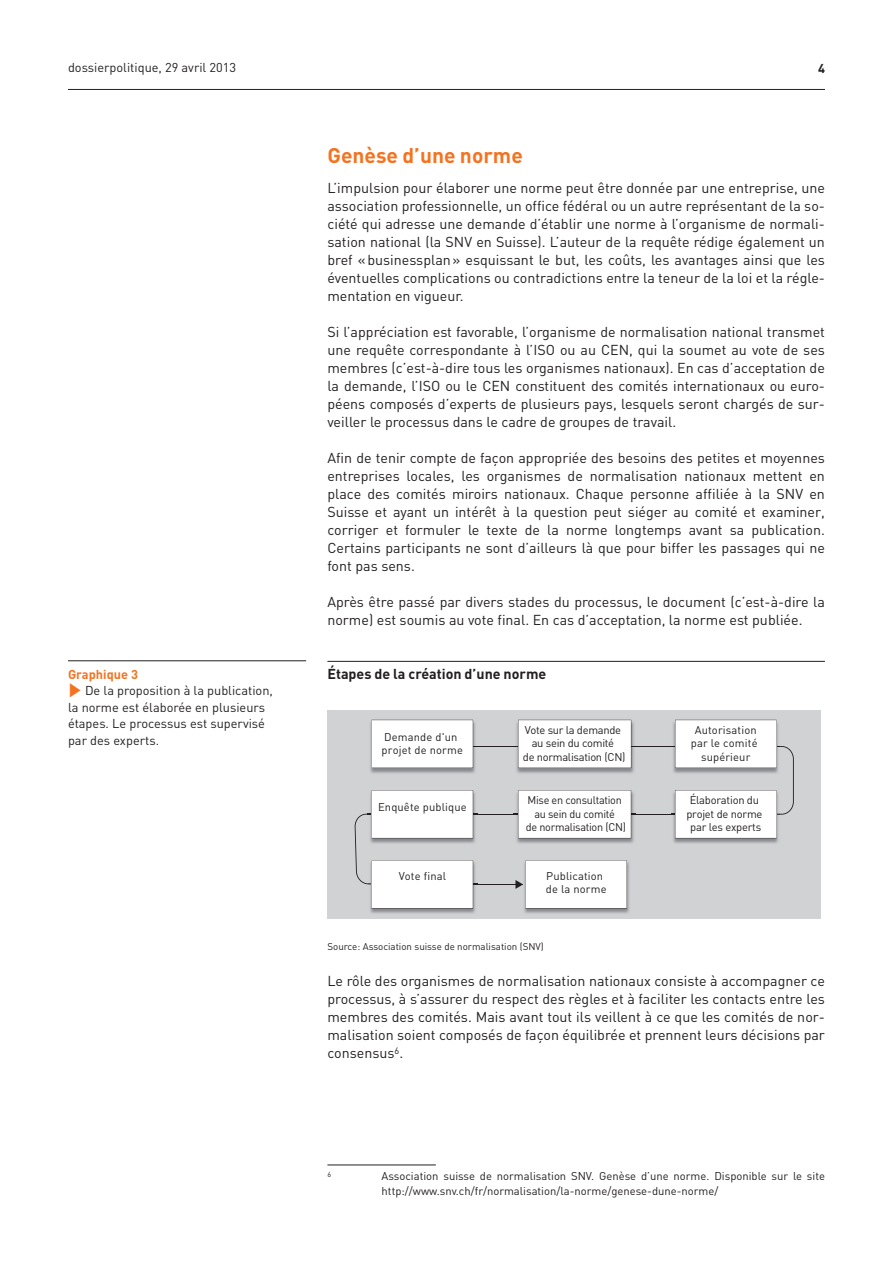
<style>
.page{position:relative;width:893px;height:1263px;background:#fff}
.page>*{position:absolute;margin:0;border:0;box-sizing:border-box;transform-origin:0 0}
.t1{font:700 21px "DIN";color:#f47321}
.t2{font:14.25px/18px "DIN";color:#231f20;text-align:justify}
.t3{font:700 14.25px "DIN";color:#231f20}
.t4{font:12.75px/16.5px "DIN";color:#231f20}
.t5{font:700 12.75px "DIN";color:#f47321}
.t6{font:700 12.75px "DIN";color:#231f20}
.t7{font:11.25px/15px "DIN";color:#231f20}
.t8{font:11.1px/13.4px "DIN";letter-spacing:-.02em;color:#231f20;text-align:center}
.t9{font:11.1px/13.4px "DIN";letter-spacing:.015em;color:#231f20}
.t10{font:9.75px "DIN";color:#231f20}
.t11{font:7.35px "DIN";color:#231f20}
.s1{color:#f47321}
</style>
<div class="page">
<hr style="left:68px;top:89px;width:757px;height:1px;background:#231f20">
<hr style="left:327px;top:661px;width:498px;height:1px;background:#231f20">
<div style="left:327px;top:710px;width:494px;height:209px;background:#d1d2d4"></div>
<hr style="left:438px;top:746px;width:280px;height:1px;background:#231f20">
<hr style="left:438px;top:814px;width:280px;height:1px;background:#231f20">
<hr style="left:438px;top:884px;width:79px;height:1px;background:#231f20">
<img style="left:370px;top:719px;width:105px;height:54px">
<div style="left:372px;top:720px;width:101px;height:48px;background:#fff"></div>
<img style="left:516px;top:719px;width:118px;height:54px">
<div style="left:518px;top:720px;width:113px;height:48px;background:#fff"></div>
<img style="left:673px;top:719px;width:104px;height:54px">
<img style="left:473px;top:790px;width:4px;height:53px">
<img style="left:514px;top:790px;width:121px;height:53px">
<div style="left:518px;top:790px;width:113px;height:48px;background:#fff"></div>
<img style="left:671px;top:792px;width:107px;height:51px">
<svg style="left:675px;top:720px;width:119px;height:118px"></svg>
<img style="left:370px;top:860px;width:107px;height:53px">
<svg style="left:355px;top:790px;width:118px;height:118px"></svg>
<img style="left:524px;top:862px;width:105px;height:51px">
<svg style="left:515px;top:860px;width:112px;height:48px;background:#f6f6f6"></svg>
<hr style="left:327px;top:1165px;width:109px;height:1px;background:#231f20">
<hr style="left:68px;top:660px;width:238px;height:1px;background:#231f20">
<p class="t4" style="left:68px;top:59px;width:170px">dossierpolitique, 29 avril 2013</p>
<p class="t6" style="left:818px;top:60px;width:8px">4</p>
<p class="t5" style="left:68px;top:666px;width:71px">Graphique 3</p>
<p class="t4" style="left:68px;top:682px;width:206px"><span class="s1">✓</span> De la proposition à la publication, la norme est élaborée en plusieurs étapes. Le processus est supervisé par des experts.</p>
<h1 class="t1" style="left:327px;top:142px;width:197px">Genèse d’une norme</h1>
<p class="t2" style="left:327px;top:179px;width:499px">L’impulsion pour élaborer une norme peut être donnée par une entreprise, une association professionnelle, un office fédéral ou un autre représentant de la so&shy;ciété qui adresse une demande d’établir une norme à l’organisme de normali&shy;sation national (la SNV en Suisse). L’auteur de la requête rédige également un bref «businessplan» esquissant le but, les coûts, les avantages ainsi que les éventuelles complications ou contradictions entre la teneur de la loi et la régle&shy;mentation en vigueur.</p>
<p class="t2" style="left:327px;top:323px;width:499px">Si l’appréciation est favorable, l’organisme de normalisation national transmet une requête correspondante à l’ISO ou au CEN, qui la soumet au vote de ses membres (c’est-à-dire tous les organismes nationaux). En cas d’acceptation de la demande, l’ISO ou le CEN constituent des comités internationaux ou euro&shy;péens composés d’experts de plusieurs pays, lesquels seront chargés de sur&shy;veiller le processus dans le cadre de groupes de travail.</p>
<p class="t2" style="left:327px;top:449px;width:499px">Afin de tenir compte de façon appropriée des besoins des petites et moyennes entreprises locales, les organismes de normalisation nationaux mettent en place des comités miroirs nationaux. Chaque personne affiliée à la SNV en Suisse et ayant un intérêt à la question peut siéger au comité et examiner, corriger et formuler le texte de la norme longtemps avant sa publication.<br>Certains participants ne sont d’ailleurs là que pour biffer les passages qui ne font pas sens.</p>
<p class="t2" style="left:327px;top:593px;width:499px">Après être passé par divers stades du processus, le document (c’est-à-dire la norme) est soumis au vote final. En cas d’acceptation, la norme est publiée.</p>
<p class="t3" style="left:327px;top:665px;width:220px">Étapes de la création d’une norme</p>
<p class="t9" style="left:382px;top:730px;width:83px">Demande d'un projet de norme</p>
<p class="t8" style="left:523px;top:723px;width:104px">Vote sur la demande au sein du comité<br>de normalisation (CN)</p>
<p class="t9" style="left:691px;top:723px;width:68px;text-align:center">Autorisation par le comité supérieur</p>
<p class="t9" style="left:378px;top:800px;width:90px">Enquête publique</p>
<p class="t8" style="left:526px;top:793px;width:102px">Mise en consultation au sein du comité<br>de normalisation (CN)</p>
<p class="t8" style="left:686px;top:793px;width:78px">Élaboration du projet de norme par les experts</p>
<p class="t9" style="left:399px;top:869px;width:49px">Vote final</p>
<p class="t9" style="left:546px;top:869px;width:62px">Publication de la norme</p>
<p class="t10" style="left:327px;top:940px;width:218px">Source: Association suisse de normalisation (SNV)</p>
<p class="t2" style="left:327px;top:971px;width:499px">Le rôle des organismes de normalisation nationaux consiste à accompagner ce processus, à s’assurer du respect des règles et à faciliter les contacts entre les membres des comités. Mais avant tout ils veillent à ce que les comités de nor&shy;malisation soient composés de façon équilibrée et prennent leurs décisions par consensus<sup>6</sup>.</p>
<p class="t11" style="left:327px;top:1170px;width:5px">6</p>
<p class="t7" style="left:382px;top:1168px;width:445px">Association suisse de normalisation SNV. Genèse d’une norme. Disponible sur le site http://www.snv.ch/fr/normalisation/la-norme/genese-dune-norme/</p>
</div>
